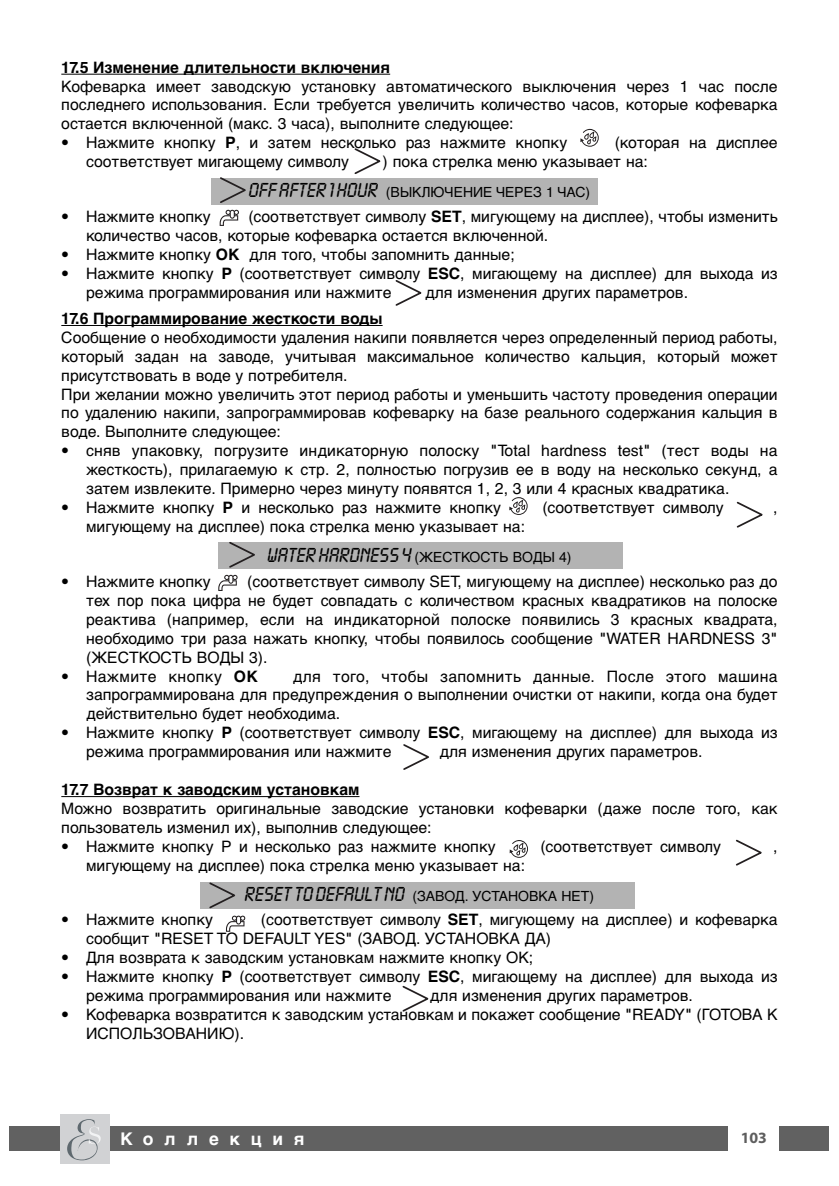
<style>
.page{position:relative;width:839px;height:1186px;background:#fff}
.page>*{position:absolute;margin:0;border:0;box-sizing:border-box;transform-origin:0 0}
.t1{font:700 17.5px "Helvetica Cyr";letter-spacing:.61em;color:#fff}
.t2{font:15.75px/18.9px "Helvetica Cyr Upright";color:#000}
.t3{font:700 15.75px "Helvetica Cyr";color:#000}
.t4{font:15.75px "Helvetica Cyr Upright";letter-spacing:.02em;color:#000}
.t5{font:700 15.75px "Myriad Pro";color:#5e5e5e}
.t6{font:14px "Helvetica Cyr Upright";color:#000}
.s1{font-family:"Helvetica Cyr";font-weight:700}
.s2{font-family:"Lcd Plain";font-size:21px}
</style>
<div class="page">
<div style="left:200px;top:882px;width:435px;height:26px;background:#b3b3b3"></div>
<div style="left:10px;top:1126px;width:818px;height:25px;background:#616161"></div>
<div style="left:60px;top:1114px;width:50px;height:50px;background:#d1d2d4"></div>
<svg style="left:67px;top:1119px;width:34px;height:41px"></svg>
<div style="left:728px;top:1113px;width:51px;height:51px;background:#fff"></div>
<div style="left:218px;top:542px;width:405px;height:26px;background:#b3b3b3"></div>
<svg style="left:228px;top:542px;width:30px;height:27px"></svg>
<div style="left:211px;top:178px;width:386px;height:26px;background:#b3b3b3"></div>
<hr style="left:61px;top:74px;width:329px;height:1px;background:#000">
<hr style="left:61px;top:325px;width:321px;height:1px;background:#000">
<hr style="left:61px;top:796px;width:298px;height:1px;background:#000">
<svg style="left:220px;top:177px;width:26px;height:26px"></svg>
<svg style="left:354px;top:148px;width:27px;height:26px"></svg>
<svg style="left:580px;top:129px;width:18px;height:18px"></svg>
<svg style="left:219px;top:210px;width:20px;height:16px"></svg>
<svg style="left:395px;top:280px;width:26px;height:26px"></svg>
<svg style="left:736px;top:502px;width:26px;height:25px"></svg>
<svg style="left:509px;top:497px;width:18px;height:18px"></svg>
<svg style="left:218px;top:575px;width:19px;height:16px"></svg>
<svg style="left:736px;top:839px;width:26px;height:27px"></svg>
<svg style="left:403px;top:744px;width:26px;height:26px"></svg>
<svg style="left:209px;top:882px;width:26px;height:26px"></svg>
<svg style="left:509px;top:840px;width:19px;height:18px"></svg>
<svg style="left:226px;top:915px;width:19px;height:16px"></svg>
<svg style="left:402px;top:985px;width:26px;height:26px"></svg>
<p class="t3" style="left:61px;top:61px;width:330px">17.5 Изменение длительности включения</p>
<p class="t2" style="left:61px;top:78px;width:717px;text-align:justify">Кофеварка имеет заводскую установку автоматического выключения через 1 час после последнего использования. Если требуется увеличить количество часов, которые кофеварка остается включенной (макс. 3 часа), выполните следующее:</p>
<p class="t2" style="left:61px;top:135px;width:507px">• Нажмите кнопку <span class="s1">P</span>, и затем несколько раз нажмите кнопку</p>
<p class="t2" style="left:614px;top:135px;width:164px">(которая на дисплее</p>
<p class="t2" style="left:86px;top:154px;width:264px">соответствует мигающему символу</p>
<p class="t2" style="left:382px;top:154px;width:267px">) пока стрелка меню указывает на:</p>
<p class="t6" style="left:249px;top:187px;width:343px"><span class="s2">OFF AFTER 1 HOUR</span> (ВЫКЛЮЧЕНИЕ ЧЕРЕЗ 1 ЧАС)</p>
<p class="t2" style="left:61px;top:208px;width:151px">• Нажмите кнопку</p>
<p class="t2" style="left:86px;top:208px;width:692px;text-indent:162px">(соответствует символу <span class="s1">SET</span>, мигующему на дисплее), чтобы изменить количество часов, которые кофеварка остается включенной.</p>
<p class="t2" style="left:61px;top:246px;width:455px">• Нажмите кнопку <span class="s1">OK</span> для того, чтобы запомнить данные;</p>
<p class="t2" style="left:86px;top:265px;width:692px;text-indent:-25px">• Нажмите кнопку <span class="s1">Р</span> (соответствует символу <span class="s1">ESC</span>, мигающему на дисплее) для выхода из режима программирования или нажмите</p>
<p class="t2" style="left:425px;top:284px;width:264px">для изменения других параметров.</p>
<p class="t3" style="left:61px;top:313px;width:323px">17.6 Программирование жесткости воды</p>
<p class="t2" style="left:61px;top:329px;width:717px">Сообщение о необходимости удаления накипи появляется через определенный период работы, который задан на заводе, учитывая максимальное количество кальция, который может присутствовать в воде у потребителя.<br>При желании можно увеличить этот период работы и уменьшить частоту проведения операции по удалению накипи, запрограммировав кофеварку на базе реального содержания кальция в воде. Выполните следующее:</p>
<p class="t2" style="left:86px;top:443px;width:692px;text-align:justify;text-indent:-25px">• сняв упаковку, погрузите индикаторную полоску "Total hardness test" (тест воды на жесткость), прилагаемую к стр. 2, полностью погрузив ее в воду на несколько секунд, а затем извлеките. Примерно через минуту появятся 1, 2, 3 или 4 красных квадратика.</p>
<p class="t2" style="left:61px;top:499px;width:441px">• Нажмите кнопку <span class="s1">P</span> и несколько раз нажмите кнопку</p>
<p class="t2" style="left:542px;top:499px;width:183px">(соответствует символу</p>
<p class="t2" style="left:773px;top:499px;width:6px">,</p>
<p class="t2" style="left:86px;top:518px;width:440px">мигующему на дисплее) пока стрелка меню указывает на:</p>
<p class="t6" style="left:267px;top:552px;width:306px"><span class="s2">WATER HARDNESS 4</span> (ЖЕСТКОСТЬ ВОДЫ 4)</p>
<p class="t2" style="left:61px;top:573px;width:151px">• Нажмите кнопку</p>
<p class="t2" style="left:86px;top:573px;width:692px;text-align:justify;text-indent:161px">(соответствует символу SET, мигующему на дисплее) несколько раз до тех пор пока цифра не будет совпадать с количеством красных квадратиков на полоске реактива (например, если на индикаторной полоске появились 3 красных квадрата, необходимо три раза нажать кнопку, чтобы появилось сообщение "WATER HARDNESS 3" (ЖЕСТКОСТЬ ВОДЫ 3).</p>
<p class="t4" style="left:61px;top:670px;width:198px">• Нажмите кнопку <span class="s1">OK</span></p>
<p class="t2" style="left:86px;top:668px;width:692px;text-align:justify;text-indent:207px">для того, чтобы запомнить данные. После этого машина запрограммирована для предупреждения о выполнении очистки от накипи, когда она будет действительно будет необходима.</p>
<p class="t2" style="left:86px;top:725px;width:692px;text-indent:-25px">• Нажмите кнопку <span class="s1">Р</span> (соответствует символу <span class="s1">ESC</span>, мигающему на дисплее) для выхода из режима программирования или нажмите</p>
<p class="t2" style="left:439px;top:744px;width:264px">для изменения других параметров.</p>
<p class="t3" style="left:61px;top:783px;width:299px">17.7 Возврат к заводским установкам</p>
<p class="t2" style="left:61px;top:800px;width:717px">Можно возвратить оригинальные заводские установки кофеварки (даже после того, как пользователь изменил их), выполнив следующее:</p>
<p class="t2" style="left:61px;top:838px;width:435px">• Нажмите кнопку P и несколько раз нажмите кнопку</p>
<p class="t2" style="left:540px;top:838px;width:182px">(соответствует символу</p>
<p class="t2" style="left:773px;top:838px;width:6px">,</p>
<p class="t2" style="left:86px;top:857px;width:440px">мигующему на дисплее) пока стрелка меню указывает на:</p>
<p class="t6" style="left:245px;top:890px;width:351px"><span class="s2">RESET TO DEFAULT NO</span> (ЗАВОД. УСТАНОВКА НЕТ)</p>
<p class="t2" style="left:61px;top:912px;width:153px">• Нажмите кнопку</p>
<p class="t2" style="left:86px;top:912px;width:692px;text-indent:175px">(соответствует символу <span class="s1">SET</span>, мигующему на дисплее) и кофеварка сообщит "RESET TO DEFAULT YES" (ЗАВОД. УСТАНОВКА ДА)</p>
<p class="t2" style="left:61px;top:950px;width:473px">• Для возврата к заводским установкам нажмите кнопку OK;</p>
<p class="t2" style="left:86px;top:968px;width:692px;text-indent:-25px">• Нажмите кнопку <span class="s1">Р</span> (соответствует символу <span class="s1">ESC</span>, мигающему на дисплее) для выхода из режима программирования или нажмите</p>
<p class="t2" style="left:430px;top:987px;width:264px">для изменения других параметров.</p>
<p class="t2" style="left:86px;top:1006px;width:692px;text-indent:-25px">• Кофеварка возвратится к заводским установкам и покажет сообщение "READY" (ГОТОВА К<br>ИСПОЛЬЗОВАНИЮ).</p>
<p class="t1" style="left:120px;top:1132px;width:186px">Koллeкция</p>
<p class="t5" style="left:740px;top:1128px;width:28px">103</p>
</div>
